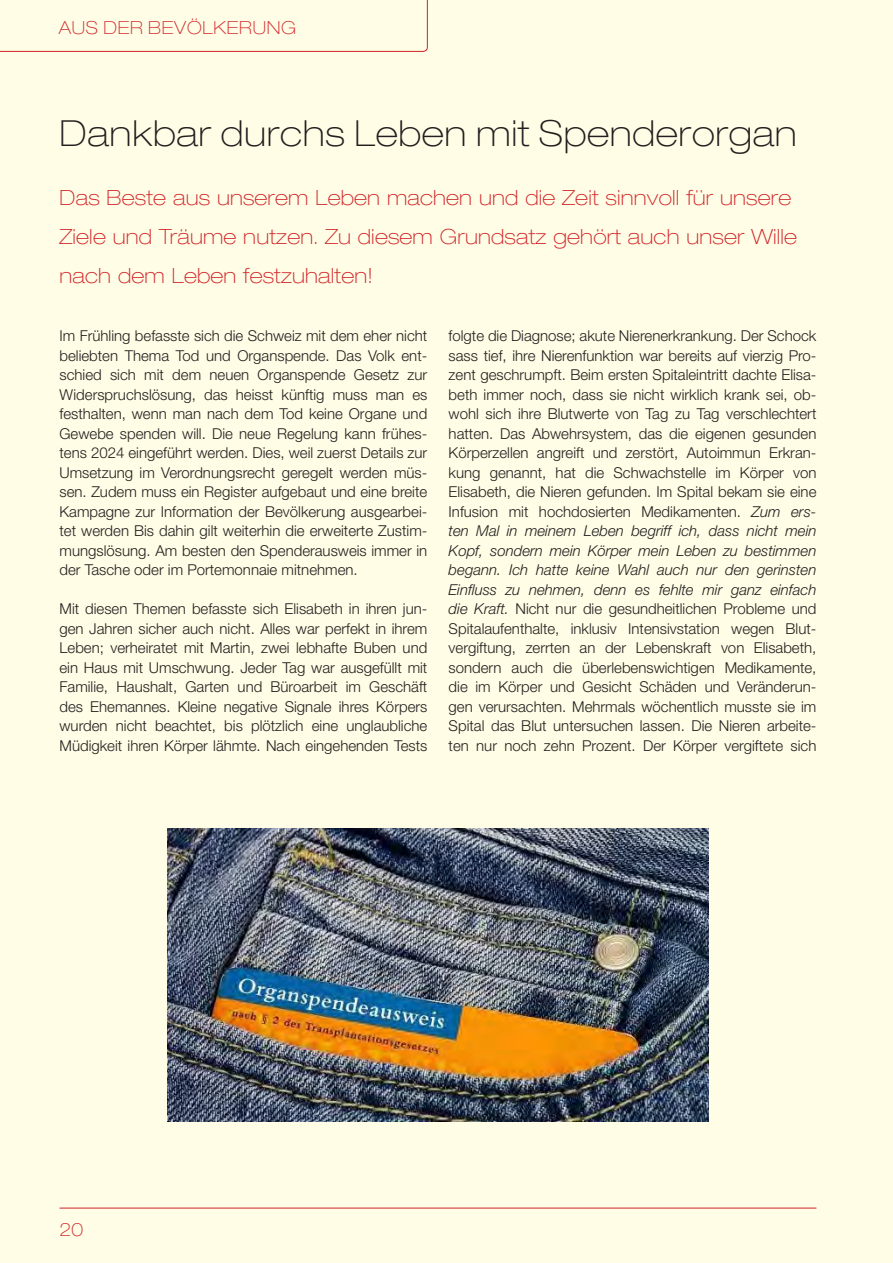
<style>
.page{position:relative;width:893px;height:1263px;background:#fffde5}
.page>*{position:absolute;margin:0;border:0;box-sizing:border-box;transform-origin:0 0}
.t1{font:100 expanded 36px "Helvetica Neue LT Std";letter-spacing:.02em;color:#231f20}
.t2{font:100 expanded 21px/39px "Helvetica Neue LT Std";letter-spacing:.01em;color:#d1232a}
.t3{font:100 expanded 18px "Helvetica Neue LT Std";letter-spacing:.04em;color:#d1232a}
.t4{font:300 15px/19.5px "Helvetica Neue LT Std";color:#231f20;text-align:justify}
.s1{font-style:italic}
</style>
<div class="page">
<hr style="left:60px;top:1208px;width:756px;height:1px;background:#d1232a">
<svg style="left:0;top:0;width:428px;height:52px"></svg>
<img style="left:168px;top:829px;width:540px;height:292px">
<p class="t3" style="left:59px;top:17px;width:239px">AUS DER BEVÖLKERUNG</p>
<h1 class="t1" style="left:60px;top:112px;width:739px">Dankbar durchs Leben mit Spenderorgan</h1>
<h2 class="t2" style="left:60px;top:177px;width:739px">Das Beste aus unserem Leben machen und die Zeit sinnvoll für unsere<br>Ziele und Träume nutzen. Zu diesem Grundsatz gehört auch unser Wille nach dem Leben festzuhalten!</h2>
<p class="t4" style="left:60px;top:326px;width:369px">Im Frühling befasste sich die Schweiz mit dem eher nicht beliebten Thema Tod und Organspende. Das Volk ent&shy;schied sich mit dem neuen Organspende Gesetz zur Widerspruchslösung, das heisst künftig muss man es festhalten, wenn man nach dem Tod keine Organe und Gewebe spenden will. Die neue Regelung kann frühes&shy;tens 2024 eingeführt werden. Dies, weil zuerst Details zur Umsetzung im Verordnungsrecht geregelt werden müs&shy;sen. Zudem muss ein Register aufgebaut und eine breite Kampagne zur Information der Bevölkerung ausgearbei&shy;tet werden Bis dahin gilt weiterhin die erweiterte Zustim&shy;mungslösung. Am besten den Spenderausweis immer in der Tasche oder im Portemonnaie mitnehmen.</p>
<p class="t4" style="left:60px;top:599px;width:369px">Mit diesen Themen befasste sich Elisabeth in ihren jun&shy;gen Jahren sicher auch nicht. Alles war perfekt in ihrem Leben; verheiratet mit Martin, zwei lebhafte Buben und ein Haus mit Umschwung. Jeder Tag war ausgefüllt mit Familie, Haushalt, Garten und Büroarbeit im Geschäft des Ehemannes. Kleine negative Signale ihres Körpers wurden nicht beachtet, bis plötzlich eine unglaubliche Müdigkeit ihren Körper lähmte. Nach eingehenden Tests</p>
<p class="t4" style="left:449px;top:326px;width:369px">folgte die Diagnose; akute Nierenerkrankung. Der Schock sass tief, ihre Nierenfunktion war bereits auf vierzig Pro&shy;zent geschrumpft. Beim ersten Spitaleintritt dachte Elisa&shy;beth immer noch, dass sie nicht wirklich krank sei, ob&shy;wohl sich ihre Blutwerte von Tag zu Tag verschlechtert hatten. Das Abwehrsystem, das die eigenen gesunden Körperzellen angreift und zerstört, Autoimmun Erkran&shy;kung genannt, hat die Schwachstelle im Körper von Elisabeth, die Nieren gefunden. Im Spital bekam sie eine Infusion mit hochdosierten Medikamenten. <span class="s1">Zum ers&shy;ten Mal in meinem Leben begriff ich, dass nicht mein Kopf, sondern mein Körper mein Leben zu bestimmen begann. Ich hatte keine Wahl auch nur den gerinsten Einfluss zu nehmen, denn es fehlte mir ganz einfach die Kraft.</span> Nicht nur die gesundheitlichen Probleme und Spitalaufenthalte, inklusiv Intensivstation wegen Blut&shy;vergiftung, zerrten an der Lebenskraft von Elisabeth, sondern auch die überlebenswichtigen Medikamente, die im Körper und Gesicht Schäden und Veränderun&shy;gen verursachten. Mehrmals wöchentlich musste sie im Spital das Blut untersuchen lassen. Die Nieren arbeite&shy;ten nur noch zehn Prozent. Der Körper vergiftete sich</p>
<p class="t3" style="left:60px;top:1219px;width:25px">20</p>
</div>
